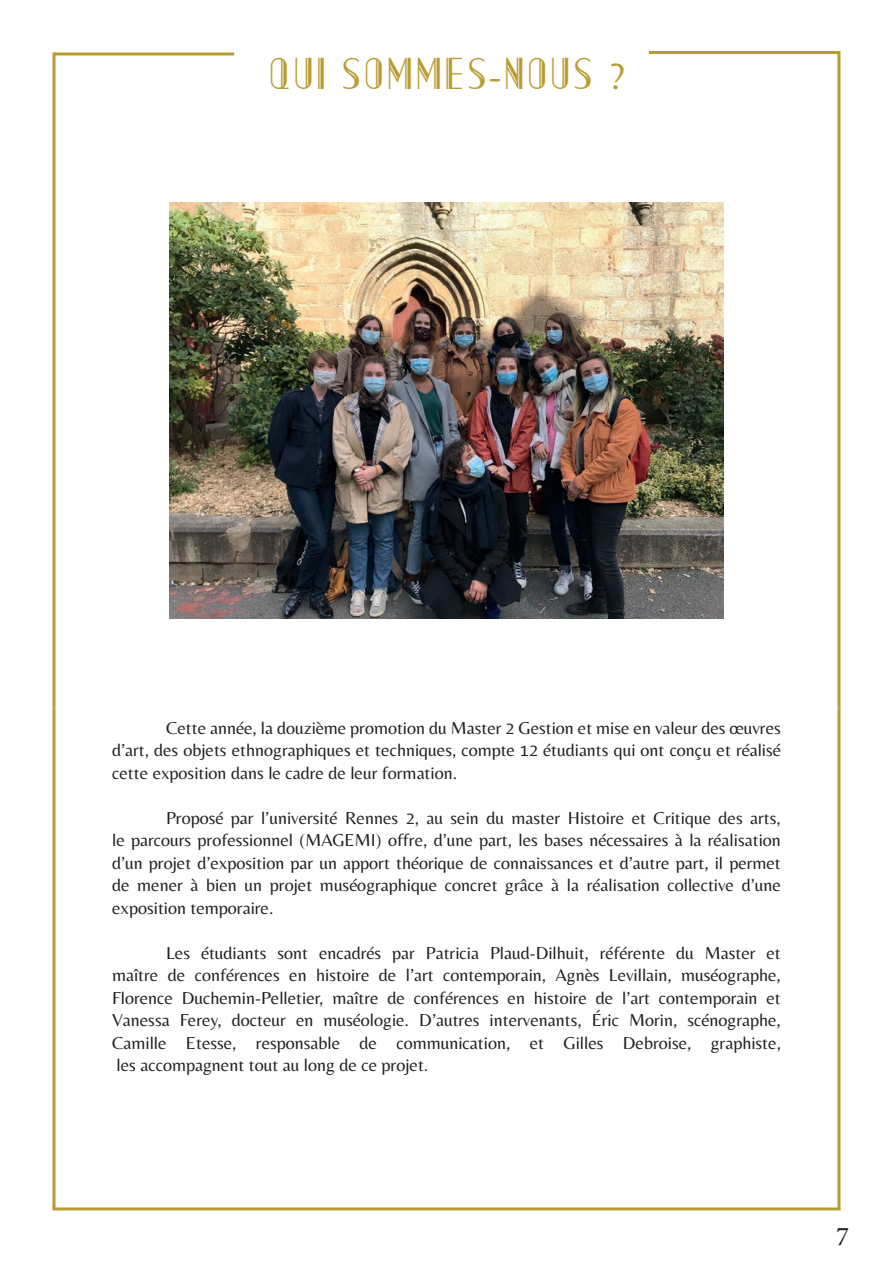
<style>
.page{position:relative;width:893px;height:1263px;background:#fff}
.page>*{position:absolute;margin:0;border:0;box-sizing:border-box;transform-origin:0 0}
.t1{font:39px "AC Mountain";letter-spacing:.04em;color:#b99c31}
.t2{font:27px "Minion Pro";color:#231f20}
.t3{font:18px/22.5px "Belleza";color:#231f20;text-align:justify}
.s1{font-family:"Belleza"}
</style>
<div class="page">
<img style="left:170px;top:203px;width:553px;height:415px">
<hr style="left:54px;top:53px;width:180px;height:3px;background:#b99c31">
<hr style="left:649px;top:51px;width:190px;height:3px;background:#b99c31">
<hr style="left:837px;top:51px;width:3px;height:657px;background:#b99c31">
<svg style="left:52px;top:53px;width:4px;height:655px;background:#cab463"></svg>
<svg style="left:52px;top:708px;width:4px;height:499px;background:#cab464"></svg>
<hr style="left:837px;top:708px;width:3px;height:501px;background:#b99c31">
<hr style="left:52px;top:1207px;width:788px;height:3px;background:#b99c31">
<h1 class="t1" style="left:268px;top:53px;width:358px">QUI SOMMES<span class="s1">-</span>NOUS <span class="s1">?</span></h1>
<p class="t3" style="left:112px;top:716px;width:670px;text-indent:54px">Cette année, la douzième promotion du Master 2 Gestion et mise en valeur des œuvres d’art, des objets ethnographiques et techniques, compte 12 étudiants qui ont conçu et réalisé cette exposition dans le cadre de leur formation.</p>
<p class="t3" style="left:112px;top:806px;width:670px;text-indent:54px">Proposé par l’université Rennes 2, au sein du master Histoire et Critique des arts, le parcours professionnel (MAGEMI) offre, d’une part, les bases nécessaires à la réalisation d’un projet d’exposition par un apport théorique de connaissances et d’autre part, il permet de mener à bien un projet muséographique concret grâce à la réalisation collective d’une exposition temporaire.</p>
<p class="t3" style="left:112px;top:941px;width:670px;text-indent:54px">Les étudiants sont encadrés par Patricia Plaud-Dilhuit, référente du Master et maître de conférences en histoire de l’art contemporain, Agnès Levillain, muséographe, Florence Duchemin-Pelletier, maître de conférences en histoire de l’art contemporain et Vanessa Ferey, docteur en muséologie. D’autres intervenants, Éric Morin, scénographe, Camille Etesse, responsable de communication, et Gilles Debroise, graphiste, les accompagnent tout au long de ce projet.</p>
<h2 class="t2" style="left:836px;top:1218px;width:14px">7</h2>
</div>
